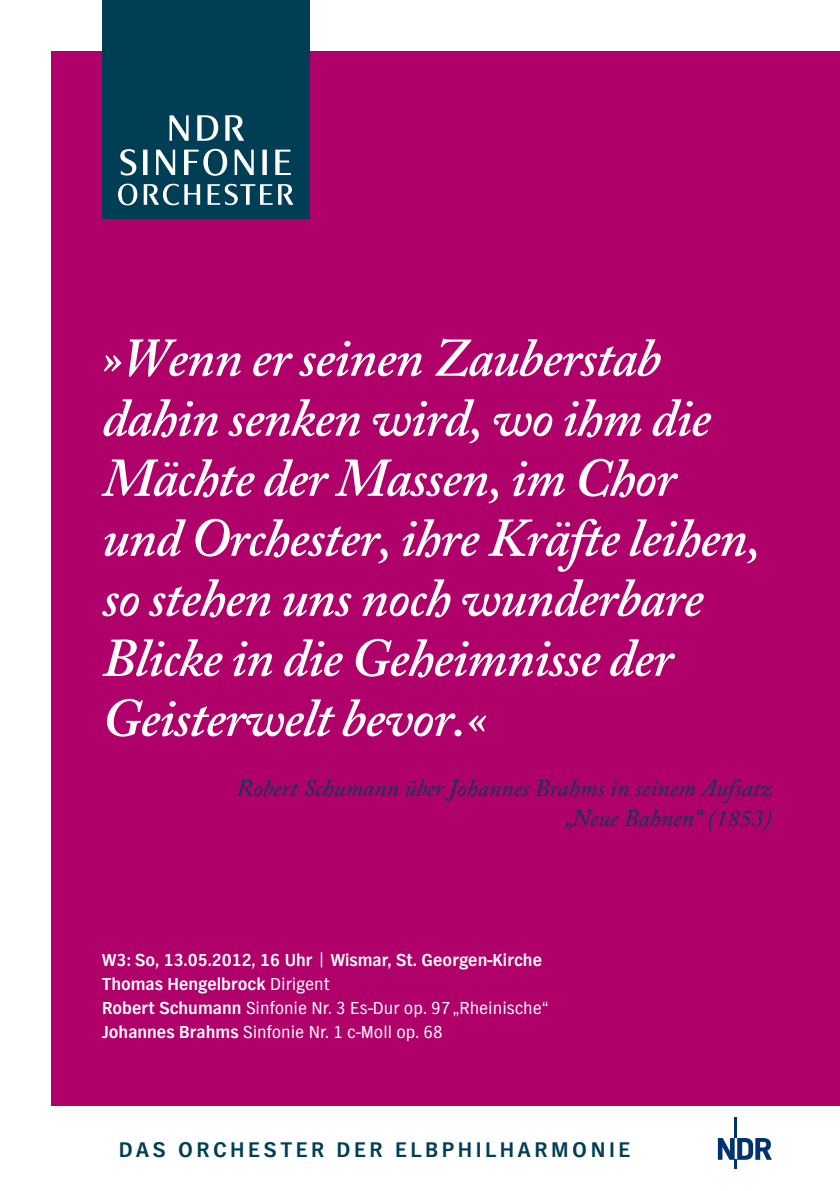
<style>
.page{position:relative;width:840px;height:1191px;background:#fff}
.page>*{position:absolute;margin:0;border:0;box-sizing:border-box;transform-origin:0 0}
.t1{font:italic 600 54px/60px "Adobe Caslon Pro";letter-spacing:-.02em;color:#fff}
.t2{font:italic 24px/30px "Adobe Caslon Pro";color:#003e55;text-align:right}
.t3{font:700 22px "NDR Sans";letter-spacing:.155em;color:#003e55}
.t4{font:700 18px/24px "NDR Sans";color:#fff}
.s1{font-weight:400}
</style>
<div class="page">
<div style="left:51px;top:51px;width:788px;height:1055px;background:#b0016a"></div>
<div style="left:102px;top:0;width:207px;height:219px;background:#003e55"></div>
<svg style="left:118px;top:115px;width:175px;height:90px"></svg>
<hr style="left:734px;top:1117px;width:2px;height:21px;background:#00326e">
<svg style="left:717px;top:1138px;width:54px;height:31px"></svg>
<p class="t1" style="left:102px;top:334px;width:659px">»Wenn er seinen Zauberstab dahin senken wird, wo ihm die<br>Mächte der Massen, im Chor und Orchester, ihre Kräfte leihen, so stehen uns noch wunderbare<br>Blicke in die Geheimnisse der<br>Geisterwelt bevor.«</p>
<p class="t2" style="left:236px;top:776px;width:536px">Robert Schumann über Johannes Brahms in seinem Aufsatz „Neue Bahnen“ (1853)</p>
<p class="t4" style="left:102px;top:949px;width:448px">W3: So, 13.05.2012, 16 Uhr <span class="s1">|</span> Wismar, St. Georgen-Kirche Thomas Hengelbrock <span class="s1">Dirigent<br></span>Robert Schumann <span class="s1">Sinfonie Nr. 3 Es-Dur op. 97 „Rheinische“ </span>Johannes Brahms <span class="s1">Sinfonie Nr. 1 c-Moll op. 68</span></p>
<p class="t3" style="left:119px;top:1141px;width:512px">DAS ORCHESTER DER ELBPHILHARMONIE</p>
</div>
